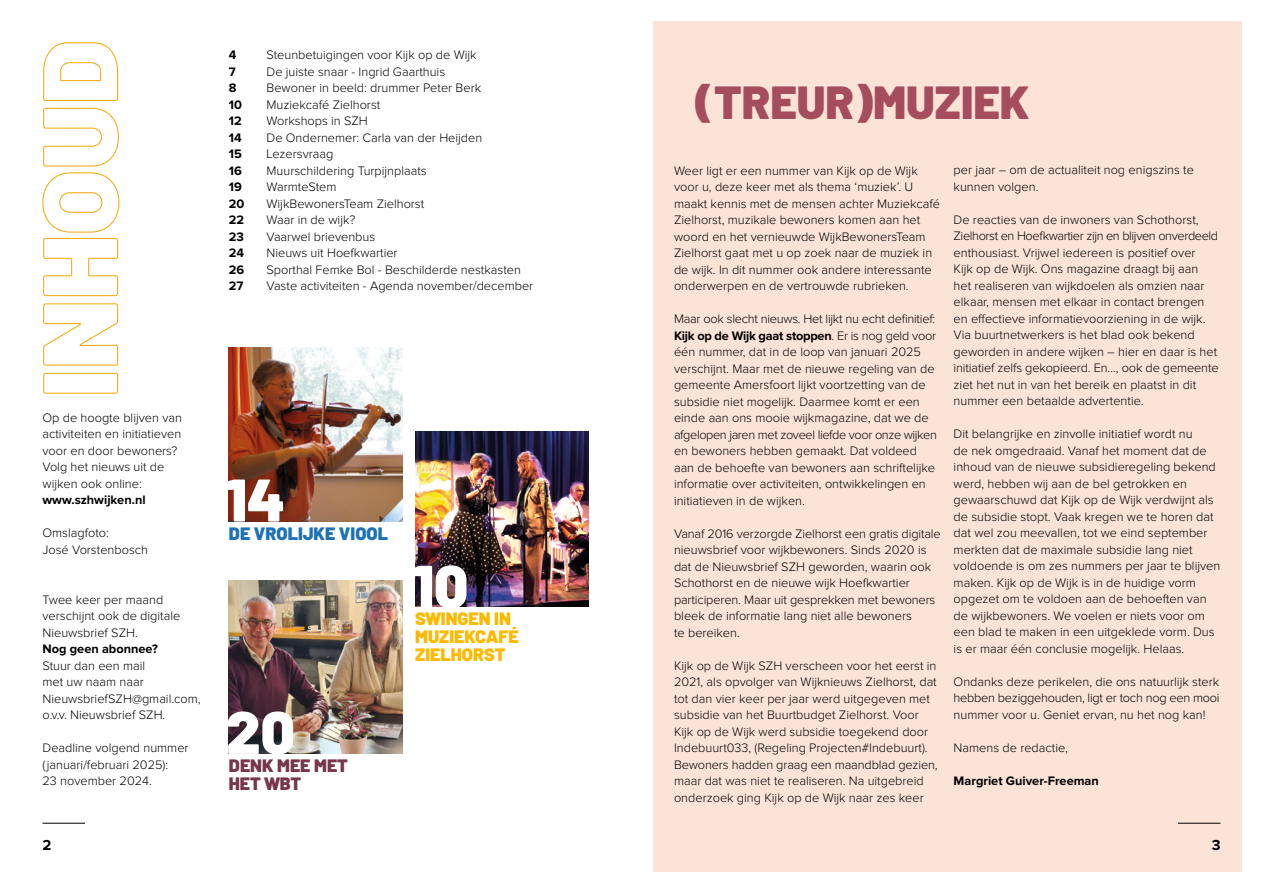
<style>
.page{position:relative;width:1263px;height:893px;background:#fff}
.page>*{position:absolute;margin:0;border:0;box-sizing:border-box;transform-origin:0 0}
.t1{font:900 60px "Barlow";color:#fff}
.t2{font:900 46.5px "Barlow";color:#a54d5d}
.t3{font:900 18px/18px "Barlow";color:#fbba00}
.t4{font:900 18px/18px "Barlow";color:#76374d}
.t5{font:900 18px "Barlow";color:#1d71b8}
.t6{font:700 15px "Proxima Nova";color:#000}
.t7{font:300 12.75px/16.5px "Proxima Nova";color:#000}
.t8{font:700 12.75px/16.5px "Proxima Nova";color:#000}
.s1{font-weight:700}
</style>
<div class="page">
<div style="left:653px;top:21px;width:589px;height:851px;background:#fce3d7"></div>
<svg style="left:42px;top:42px;width:78px;height:352px"></svg>
<hr style="left:43px;top:823px;width:42px;height:1px;background:#000">
<img style="left:229px;top:348px;width:174px;height:173px">
<img style="left:415px;top:431px;width:174px;height:175px">
<img style="left:229px;top:580px;width:174px;height:174px">
<hr style="left:1178px;top:823px;width:42px;height:1px;background:#000">
<p class="t8" style="left:229px;top:47px;width:17px">4<br>7<br>8<br>10<br>12<br>14<br>15<br>16<br>19<br>20<br>22<br>23<br>24<br>26<br>27</p>
<p class="t7" style="left:267px;top:47px;width:268px">Steunbetuigingen voor Kijk op de Wijk<br>De juiste snaar - Ingrid Gaarthuis<br>Bewoner in beeld: drummer Peter Berk<br>Muziekcafé Zielhorst<br>Workshops in SZH<br>De Ondernemer: Carla van der Heijden<br>Lezersvraag<br>Muurschildering Turpijnplaats<br>WarmteStem<br>WijkBewonersTeam Zielhorst<br>Waar in de wijk?<br>Vaarwel brievenbus<br>Nieuws uit Hoefkwartier<br>Sporthal Femke Bol - Beschilderde nestkasten<br>Vaste activiteiten - Agenda november/december</p>
<p class="t7" style="left:43px;top:410px;width:141px">Op de hoogte blijven van activiteiten en initiatieven voor en door bewoners?<br>Volg het nieuws uit de wijken ook online:</p>
<p class="t8" style="left:43px;top:492px;width:105px">www.szhwijken.nl</p>
<p class="t7" style="left:43px;top:525px;width:107px">Omslagfoto:<br>José Vorstenbosch</p>
<p class="t7" style="left:43px;top:592px;width:139px">Twee keer per maand verschijnt ook de digitale<br>Nieuwsbrief SZH.</p>
<p class="t8" style="left:43px;top:641px;width:117px">Nog geen abonnee?</p>
<p class="t7" style="left:43px;top:658px;width:160px">Stuur dan een mail<br>met uw naam naar<br>NieuwsbriefSZH@gmail.com, o.v.v. Nieuwsbrief SZH.</p>
<p class="t7" style="left:43px;top:740px;width:148px">Deadline volgend nummer (januari/februari 2025):<br>23 november 2024.</p>
<p class="t6" style="left:43px;top:837px;width:10px">2</p>
<h1 class="t1" style="left:227px;top:463px;width:60px">14</h1>
<h3 class="t5" style="left:229px;top:522px;width:161px">DE VROLIJKE VIOOL</h3>
<h1 class="t1" style="left:226px;top:695px;width:70px">20</h1>
<h3 class="t4" style="left:229px;top:756px;width:121px">DENK MEE MET<br>HET WBT</h3>
<h1 class="t1" style="left:414px;top:549px;width:56px">10</h1>
<h3 class="t3" style="left:415px;top:609px;width:105px">SWINGEN IN<br>MUZIEKCAFÉ<br>ZIELHORST</h3>
<h2 class="t2" style="left:695px;top:73px;width:336px">(TREUR)MUZIEK</h2>
<p class="t7" style="left:674px;top:163px;width:268px">Weer ligt er een nummer van Kijk op de Wijk voor u, deze keer met als thema ‘muziek’. U maakt kennis met de mensen achter Muziekcafé Zielhorst, muzikale bewoners komen aan het woord en het vernieuwde WijkBewonersTeam Zielhorst gaat met u op zoek naar de muziek in de wijk. In dit nummer ook andere interessante onderwerpen en de vertrouwde rubrieken.</p>
<p class="t7" style="left:674px;top:311px;width:264px">Maar ook slecht nieuws. Het lijkt nu echt definitief:<br><span class="s1">Kijk op de Wijk gaat stoppen</span>. Er is nog geld voor één nummer, dat in de loop van januari 2025 verschijnt. Maar met de nieuwe regeling van de gemeente Amersfoort lijkt voortzetting van de subsidie niet mogelijk. Daarmee komt er een einde aan ons mooie wijkmagazine, dat we de afgelopen jaren met zoveel liefde voor onze wijken en bewoners hebben gemaakt. Dat voldeed aan de behoefte van bewoners aan schriftelijke informatie over activiteiten, ontwikkelingen en initiatieven in de wijken.</p>
<p class="t7" style="left:674px;top:526px;width:268px">Vanaf 2016 verzorgde Zielhorst een gratis digitale nieuwsbrief voor wijkbewoners. Sinds 2020 is dat de Nieuwsbrief SZH geworden, waarin ook Schothorst en de nieuwe wijk Hoefkwartier participeren. Maar uit gesprekken met bewoners bleek de informatie lang niet alle bewoners<br>te bereiken.</p>
<p class="t7" style="left:674px;top:658px;width:265px">Kijk op de Wijk SZH verscheen voor het eerst in 2021, als opvolger van Wijknieuws Zielhorst, dat tot dan vier keer per jaar werd uitgegeven met subsidie van het Buurtbudget Zielhorst. Voor Kijk op de Wijk werd subsidie toegekend door Indebuurt033, (Regeling Projecten#Indebuurt).<br>Bewoners hadden graag een maandblad gezien, maar dat was niet te realiseren. Na uitgebreid onderzoek ging Kijk op de Wijk naar zes keer</p>
<p class="t7" style="left:954px;top:163px;width:242px">per jaar – om de actualiteit nog enigszins te kunnen volgen.</p>
<p class="t7" style="left:954px;top:212px;width:267px">De reacties van de inwoners van Schothorst, Zielhorst en Hoefkwartier zijn en blijven onverdeeld enthousiast. Vrijwel iedereen is positief over<br>Kijk op de Wijk. Ons magazine draagt bij aan het realiseren van wijkdoelen als omzien naar elkaar, mensen met elkaar in contact brengen en effectieve informatievoorziening in de wijk.<br>Via buurtnetwerkers is het blad ook bekend geworden in andere wijken – hier en daar is het initiatief zelfs gekopieerd. En…, ook de gemeente ziet het nut in van het bereik en plaatst in dit nummer een betaalde advertentie.</p>
<p class="t7" style="left:954px;top:426px;width:268px">Dit belangrijke en zinvolle initiatief wordt nu<br>de nek omgedraaid. Vanaf het moment dat de inhoud van de nieuwe subsidieregeling bekend werd, hebben wij aan de bel getrokken en gewaarschuwd dat Kijk op de Wijk verdwijnt als de subsidie stopt. Vaak kregen we te horen dat dat wel zou meevallen, tot we eind september merkten dat de maximale subsidie lang niet voldoende is om zes nummers per jaar te blijven maken. Kijk op de Wijk is in de huidige vorm opgezet om te voldoen aan de behoeften van de wijkbewoners. We voelen er niets voor om een blad te maken in een uitgeklede vorm. Dus is er maar één conclusie mogelijk. Helaas.</p>
<p class="t7" style="left:954px;top:674px;width:267px;text-align:justify">Ondanks deze perikelen, die ons natuurlijk sterk hebben beziggehouden, ligt er toch nog een mooi nummer voor u. Geniet ervan, nu het nog kan!</p>
<p class="t7" style="left:954px;top:740px;width:116px">Namens de redactie,</p>
<p class="t8" style="left:954px;top:773px;width:147px">Margriet Guiver-Freeman</p>
<p class="t6" style="left:1212px;top:837px;width:10px">3</p>
</div>
